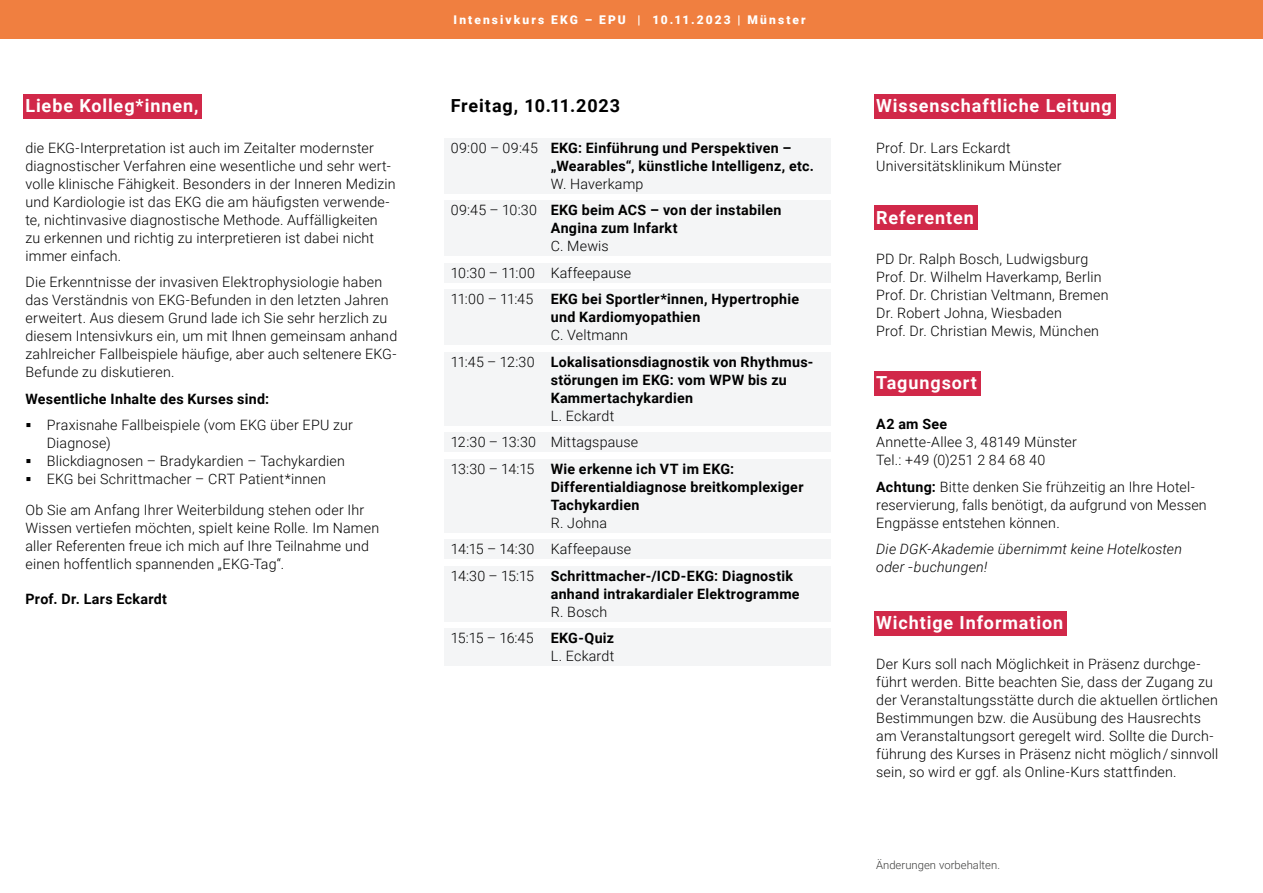
<style>
.page{position:relative;width:1263px;height:893px;background:#fff}
.page>*{position:absolute;margin:0;border:0;box-sizing:border-box;transform-origin:0 0}
.t1{font:700 18px "Roboto";letter-spacing:.05em;color:#fff}
.t2{font:700 18px "Roboto";letter-spacing:.05em;color:#000}
.t3{font:300 14.25px/18px "Roboto";letter-spacing:.015em;color:#000}
.t4{font:700 14.25px/18px "Roboto";letter-spacing:.02em;color:#000}
.t5{font:italic 300 14.25px/18px "Roboto";letter-spacing:.015em;color:#000}
.t6{font:900 12px "Roboto";letter-spacing:.175em;color:#fff}
.t7{font:300 11.25px "Roboto";letter-spacing:.005em;color:#3c3c3b}
.s1{font-weight:300}
.s2{font-weight:700}
</style>
<div class="page">
<div style="left:0;top:0;width:1263px;height:38px;background:#f07f40"></div>
<div style="left:874px;top:95px;width:241px;height:24px;background:#d12849"></div>
<div style="left:874px;top:206px;width:103px;height:24px;background:#d12849"></div>
<div style="left:874px;top:371px;width:106px;height:24px;background:#d12849"></div>
<div style="left:874px;top:611px;width:192px;height:24px;background:#d12849"></div>
<div style="left:23px;top:95px;width:179px;height:24px;background:#d12849"></div>
<div style="left:444px;top:138px;width:387px;height:55px;background:#f4f5f6"></div>
<div style="left:444px;top:200px;width:387px;height:56px;background:#f4f5f6"></div>
<div style="left:444px;top:263px;width:387px;height:19px;background:#f4f5f6"></div>
<div style="left:444px;top:289px;width:387px;height:56px;background:#f4f5f6"></div>
<div style="left:444px;top:352px;width:387px;height:73px;background:#f4f5f6"></div>
<div style="left:444px;top:432px;width:387px;height:20px;background:#f4f5f6"></div>
<div style="left:444px;top:459px;width:387px;height:73px;background:#f4f5f6"></div>
<div style="left:444px;top:539px;width:387px;height:20px;background:#f4f5f6"></div>
<div style="left:444px;top:566px;width:387px;height:55px;background:#f4f5f6"></div>
<div style="left:444px;top:628px;width:387px;height:38px;background:#f4f5f6"></div>
<p class="t1" style="left:26px;top:93px;width:175px">Liebe Kolleg*innen,</p>
<p class="t3" style="left:26px;top:138px;width:372px">die EKG-Interpretation ist auch im Zeitalter modernster diagnostischer Verfahren eine wesentliche und sehr wert&shy;volle klinische Fähigkeit. Besonders in der Inneren Medizin und Kardiologie ist das EKG die am häufigsten verwende&shy;te, nichtinvasive diagnostische Methode. Auffälligkeiten zu erkennen und richtig zu interpretieren ist dabei nicht immer einfach.</p>
<p class="t3" style="left:26px;top:272px;width:373px">Die Erkenntnisse der invasiven Elektrophysiologie haben das Verständnis von EKG-Befunden in den letzten Jahren erweitert. Aus diesem Grund lade ich Sie sehr herzlich zu diesem Intensivkurs ein, um mit Ihnen gemeinsam anhand zahlreicher Fallbeispiele häufige, aber auch seltenere EKG-- Befunde zu diskutieren.</p>
<p class="t4" style="left:26px;top:389px;width:245px">Wesentliche Inhalte des Kurses sind:</p>
<p class="t3" style="left:47px;top:415px;width:308px">Praxisnahe Fallbeispiele (vom EKG über EPU zur Diagnose)<br>Blickdiagnosen – Bradykardien – Tachykardien EKG bei Schrittmacher – CRT Patient*innen</p>
<p class="t3" style="left:26px;top:500px;width:355px">Ob Sie am Anfang Ihrer Weiterbildung stehen oder Ihr Wissen vertiefen möchten, spielt keine Rolle. Im Namen aller Referenten freue ich mich auf Ihre Teilnahme und einen hoffentlich spannenden „EKG-Tag“.</p>
<p class="t4" style="left:26px;top:589px;width:143px">Prof. Dr. Lars Eckardt</p>
<p class="t6" style="left:454px;top:11px;width:354px">Intensivkurs EKG – EPU | 10.11.2023 | Münster</p>
<p class="t2" style="left:451px;top:93px;width:171px">Freitag, 10.11.2023</p>
<p class="t4" style="left:551px;top:138px;width:265px;text-indent:-100px"><span class="s1">09:00 – 09:45</span> EKG: Einführung und Perspektiven – „Wearables“, künstliche Intelligenz, etc.</p>
<p class="t4" style="left:451px;top:170px;width:332px;line-height:26.5px;text-indent:100px"><span class="s1">W. Haverkamp<br>09:45 – 10:30</span> EKG beim ACS – von der instabilen</p>
<p class="t4" style="left:551px;top:219px;width:129px">Angina zum Infarkt</p>
<p class="t3" style="left:451px;top:233px;width:350px;line-height:26.5px;text-indent:100px">C. Mewis<br>10:30 – 11:00 Kaffeepause<br>11:00 – 11:45 <span class="s2">EKG bei Sportler*innen, Hypertrophie</span></p>
<p class="t4" style="left:551px;top:308px;width:151px">und Kardiomyopathien</p>
<p class="t4" style="left:451px;top:322px;width:363px;line-height:26.5px;text-indent:100px"><span class="s1">C. Veltmann<br>11:45 – 12:30</span> Lokalisationsdiagnostik von Rhythmus-</p>
<p class="t4" style="left:551px;top:370px;width:238px">störungen im EKG: vom WPW bis zu<br>Kammertachykardien</p>
<p class="t3" style="left:451px;top:402px;width:285px;line-height:26.5px;text-indent:100px">L. Eckardt<br>12:30 – 13:30 Mittagspause<br>13:30 – 14:15 <span class="s2">Wie erkenne ich VT im EKG:</span></p>
<p class="t4" style="left:551px;top:477px;width:254px">Differentialdiagnose breitkomplexiger<br>Tachykardien</p>
<p class="t3" style="left:451px;top:509px;width:344px;line-height:26.5px;text-indent:100px">R. Johna<br>14:15 – 14:30 Kaffeepause<br>14:30 – 15:15 <span class="s2">Schrittmacher-/ICD-EKG: Diagnostik</span></p>
<p class="t4" style="left:551px;top:584px;width:250px">anhand intrakardialer Elektrogramme</p>
<p class="t3" style="left:451px;top:598px;width:165px;line-height:26.5px;text-indent:100px">R. Bosch<br>15:15 – 16:45 <span class="s2">EKG-Quiz</span></p>
<p class="t3" style="left:551px;top:647px;width:65px">L. Eckardt</p>
<p class="t1" style="left:876px;top:93px;width:237px">Wissenschaftliche Leitung</p>
<p class="t3" style="left:876px;top:138px;width:187px">Prof. Dr. Lars Eckardt<br>Universitätsklinikum Münster</p>
<p class="t1" style="left:876px;top:205px;width:99px">Referenten</p>
<p class="t3" style="left:876px;top:249px;width:234px">PD Dr. Ralph Bosch, Ludwigsburg Prof. Dr. Wilhelm Haverkamp, Berlin Prof. Dr. Christian Veltmann, Bremen Dr. Robert Johna, Wiesbaden<br>Prof. Dr. Christian Mewis, München</p>
<p class="t1" style="left:876px;top:370px;width:102px">Tagungsort</p>
<p class="t4" style="left:876px;top:414px;width:73px">A2 am See</p>
<p class="t3" style="left:876px;top:432px;width:202px">Annette-Allee 3, 48149 Münster<br>Tel.: +49 (0)251 2 84 68 40</p>
<p class="t3" style="left:876px;top:477px;width:332px"><span class="s2">Achtung:</span> Bitte denken Sie frühzeitig an Ihre Hotel&shy;reservierung, falls benötigt, da aufgrund von Messen<br>Engpässe entstehen können.</p>
<p class="t5" style="left:876px;top:539px;width:307px">Die DGK-Akademie übernimmt keine Hotelkosten oder -buchungen!</p>
<p class="t1" style="left:876px;top:610px;width:188px">Wichtige Information</p>
<p class="t3" style="left:876px;top:654px;width:344px">Der Kurs soll nach Möglichkeit in Präsenz durchge&shy;führt werden. Bitte beachten Sie, dass der Zugang zu der Veranstaltungsstätte durch die aktuellen örtlichen Bestimmungen bzw. die Ausübung des Hausrechts am Veranstaltungsort geregelt wird. Sollte die Durch&shy;führung des Kurses in Präsenz nicht möglich / sinnvoll sein, so wird er ggf. als Online-Kurs stattfinden.</p>
<p class="t7" style="left:876px;top:857px;width:126px">Änderungen vorbehalten.</p>
</div>
